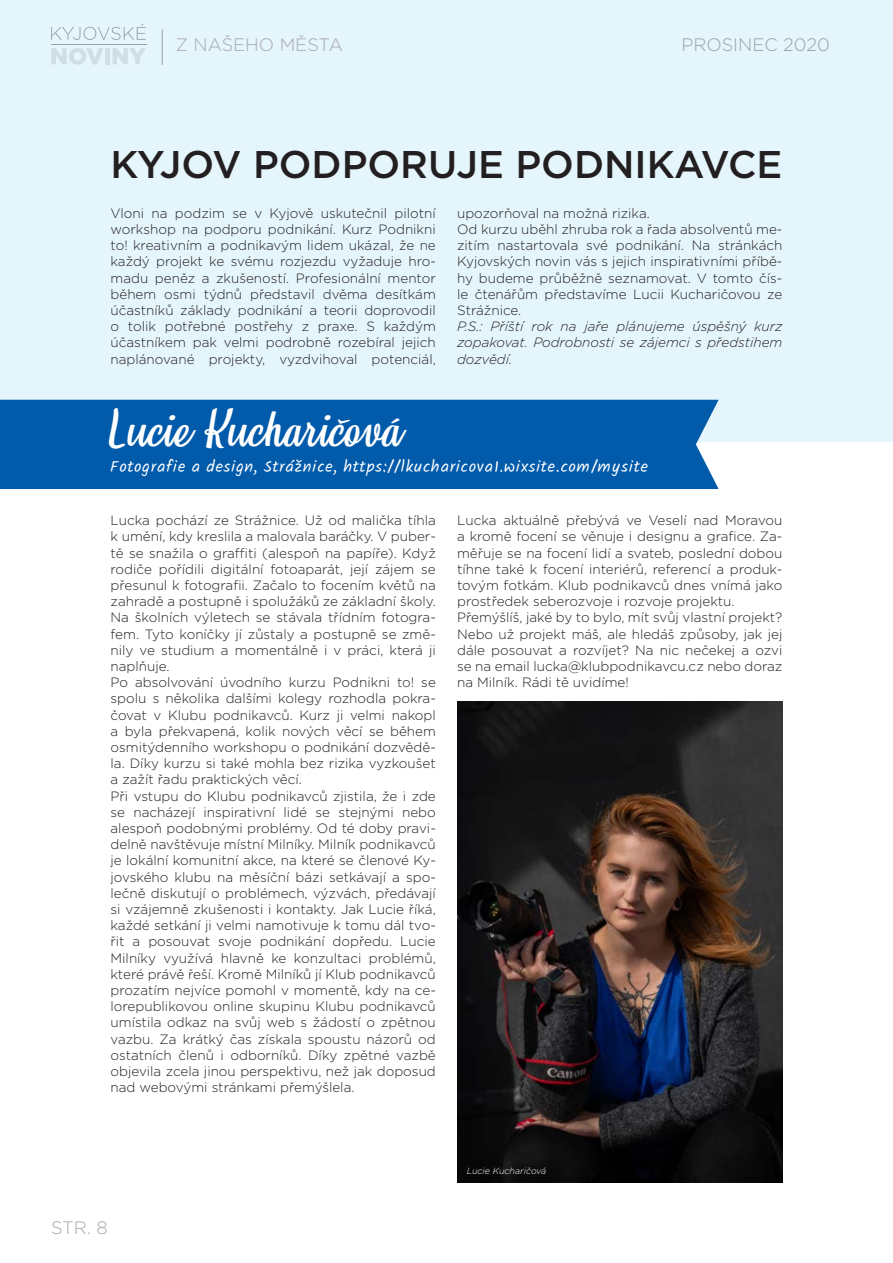
<style>
.page{position:relative;width:893px;height:1263px;background:#fff}
.page>*{position:absolute;margin:0;border:0;box-sizing:border-box;transform-origin:0 0}
.t1{font:45px "Honeymoon Personal Use";color:#fff}
.t2{font:500 38.55px "Gotham";color:#231f20}
.t3{font:300 18px "Gotham";color:#a8a9ad}
.t4{font:16.5px "Kalam";letter-spacing:.04em;color:#fff}
.t5{font:300 13.5px/16.2px "Gotham";color:#231f20}
.t6{font:italic 300 13.5px/16.2px "Gotham";color:#231f20;text-align:justify}
.t7{font:italic 300 9px "Gotham";color:#fff}
</style>
<div class="page">
<div style="left:0;top:0;width:893px;height:442px;background:#e5f5fc"></div>
<div style="left:0;top:400px;width:719px;height:89px;background:#015aaa"></div>
<img style="left:457px;top:702px;width:325px;height:480px">
<h3 class="t3" style="left:176px;top:34px;width:169px">Z NAŠEHO MĚSTA</h3>
<h3 class="t3" style="left:681px;top:34px;width:150px">PROSINEC 2020</h3>
<h2 class="t2" style="left:111px;top:139px;width:673px">KYJOV PODPORUJE PODNIKAVCE</h2>
<p class="t5" style="left:111px;top:205px;width:327px;text-align:justify">Vloni na podzim se v Kyjově uskutečnil pilotní workshop na podporu podnikání. Kurz Podnikni to! kreativním a podnikavým lidem ukázal, že ne každý projekt ke svému rozjezdu vyžaduje hro&shy;madu peněz a zkušeností. Profesionální mentor během osmi týdnů představil dvěma desítkám účastníků základy podnikání a teorii doprovodil o tolik potřebné postřehy z praxe. S každým účastníkem pak velmi podrobně rozebíral jejich naplánované projekty, vyzdvihoval potenciál,</p>
<p class="t5" style="left:457px;top:205px;width:327px">upozorňoval na možná rizika.<br>Od kurzu uběhl zhruba rok a řada absolventů me&shy;zitím nastartovala své podnikání. Na stránkách Kyjovských novin vás s jejich inspirativními příbě&shy;hy budeme průběžně seznamovat. V tomto čís&shy;le čtenářům představíme Lucii Kucharičovou ze Strážnice.</p>
<p class="t6" style="left:457px;top:318px;width:327px">P.S.: Příští rok na jaře plánujeme úspěšný kurz zopakovat. Podrobnosti se zájemci s předstihem dozvědí.</p>
<h1 class="t1" style="left:111px;top:404px;width:292px">Lucie Kucharičová</h1>
<p class="t4" style="left:111px;top:455px;width:539px">Fotografie a design, Strážnice, https://lkucharicova1.wixsite.com/mysite</p>
<p class="t5" style="left:111px;top:512px;width:327px">Lucka pochází ze Strážnice. Už od malička tíhla k umění, kdy kreslila a malovala baráčky. V puber&shy;tě se snažila o graffiti (alespoň na papíře). Když rodiče pořídili digitální fotoaparát, její zájem se přesunul k fotografii. Začalo to focením květů na zahradě a postupně i spolužáků ze základní školy.<br>Na školních výletech se stávala třídním fotogra&shy;fem. Tyto koníčky jí zůstaly a postupně se změ&shy;nily ve studium a momentálně i v práci, která ji naplňuje.<br>Po absolvování úvodního kurzu Podnikni to! se spolu s několika dalšími kolegy rozhodla pokra&shy;čovat v Klubu podnikavců. Kurz ji velmi nakopl a byla překvapená, kolik nových věcí se během osmitýdenního workshopu o podnikání dozvědě&shy;la. Díky kurzu si také mohla bez rizika vyzkoušet a zažít řadu praktických věcí.<br>Při vstupu do Klubu podnikavců zjistila, že i zde se nacházejí inspirativní lidé se stejnými nebo alespoň podobnými problémy. Od té doby pravi&shy;delně navštěvuje místní Milníky. Milník podnikavců je lokální komunitní akce, na které se členové Ky&shy;jovského klubu na měsíční bázi setkávají a spo&shy;lečně diskutují o problémech, výzvách, předávají si vzájemně zkušenosti i kontakty. Jak Lucie říká, každé setkání ji velmi namotivuje k tomu dál tvo&shy;řit a posouvat svoje podnikání dopředu. Lucie Milníky využívá hlavně ke konzultaci problémů, které právě řeší. Kromě Milníků jí Klub podnikavců prozatím nejvíce pomohl v momentě, kdy na ce&shy;lorepublikovou online skupinu Klubu podnikavců umístila odkaz na svůj web s žádostí o zpětnou vazbu. Za krátký čas získala spoustu názorů od ostatních členů i odborníků. Díky zpětné vazbě objevila zcela jinou perspektivu, než jak doposud nad webovými stránkami přemýšlela.</p>
<p class="t5" style="left:457px;top:512px;width:327px">Lucka aktuálně přebývá ve Veselí nad Moravou a kromě focení se věnuje i designu a grafice. Za&shy;měřuje se na focení lidí a svateb, poslední dobou tíhne také k focení interiérů, referencí a produk&shy;tovým fotkám. Klub podnikavců dnes vnímá jako prostředek seberozvoje i rozvoje projektu.<br>Přemýšlíš, jaké by to bylo, mít svůj vlastní projekt?<br>Nebo už projekt máš, ale hledáš způsoby, jak jej dále posouvat a rozvíjet? Na nic nečekej a ozvi se na email lucka@klubpodnikavcu.cz nebo doraz na Milník. Rádi tě uvidíme!</p>
<h3 class="t3" style="left:51px;top:1216px;width:58px">STR. 8</h3>
<p class="t7" style="left:467px;top:1165px;width:81px">Lucie Kucharičová</p>
</div>
